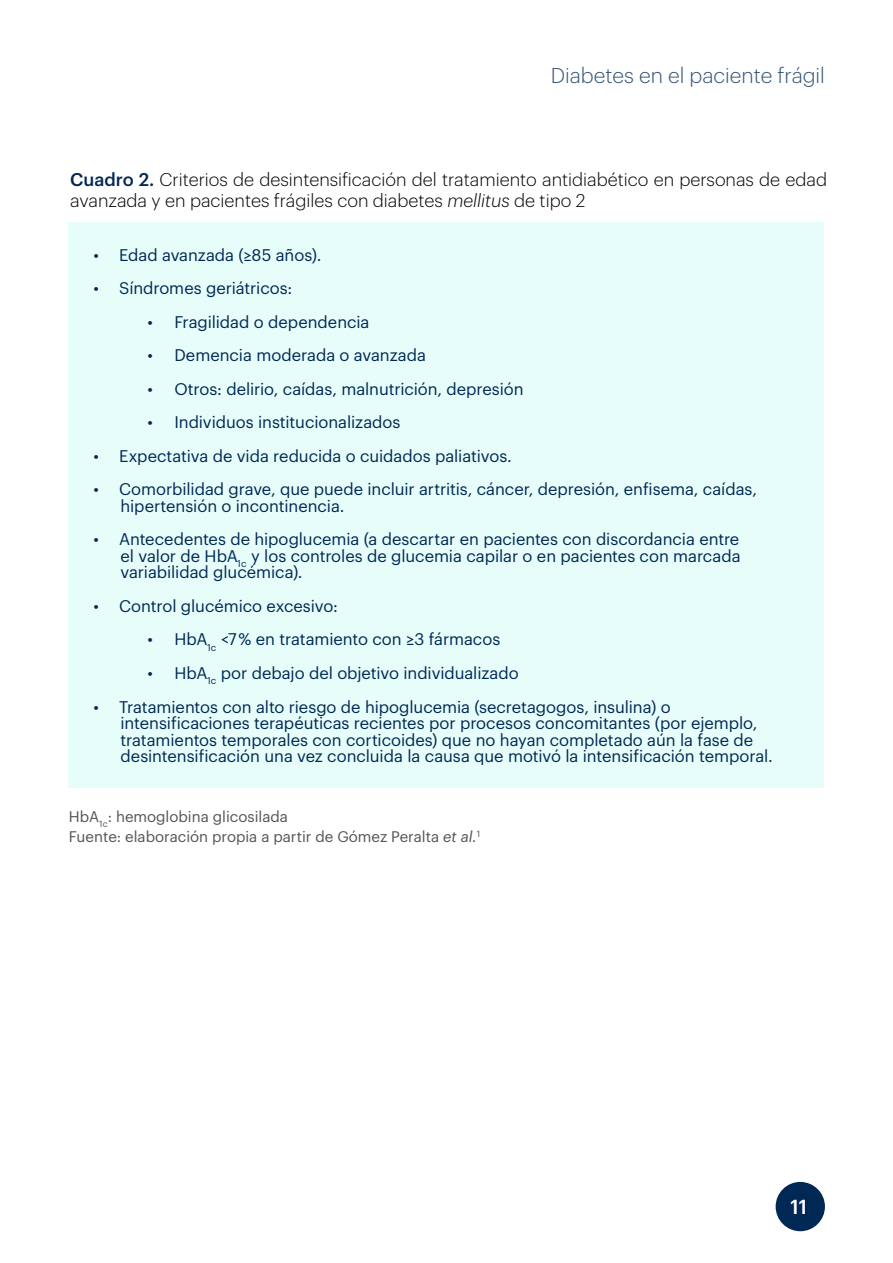
<style>
.page{position:relative;width:893px;height:1263px;background:#fff}
.page>*{position:absolute;margin:0;border:0;box-sizing:border-box;transform-origin:0 0}
.t1{font:300 21px "Graphik";color:#335377}
.t2{font:500 19.95px "Graphik";color:#fff}
.t3{font:300 18px/21.6px "Graphik";color:#000}
.t4{font:16.5px/16.5px "Graphik";letter-spacing:-.005em;color:#002855}
.t5{font:15px/20.2px "Graphik";color:#535353}
.s1{font-weight:500;color:#002855}
.s2{font-style:italic}
</style>
<div class="page">
<div style="left:776px;top:1182px;width:49px;height:49px;background:#002855;border-radius:50%"></div>
<div style="left:68px;top:222px;width:755px;height:565px;background:#e6fdf9"></div>
<p class="t1" style="left:551px;top:60px;width:276px">Diabetes en el paciente frágil</p>
<p class="t3" style="left:70px;top:167px;width:758px"><span class="s1">Cuadro 2.</span> Criterios de desintensificación del tratamiento antidiabético en personas de edad avanzada y en pacientes frágiles con diabetes <span class="s2">mellitus</span> de tipo 2</p>
<p class="t4" style="left:94px;top:245px;width:229px">• Edad avanzada (≥85 años).</p>
<p class="t4" style="left:94px;top:279px;width:200px">• Síndromes geriátricos:</p>
<p class="t4" style="left:147px;top:312px;width:224px">• Fragilidad o dependencia</p>
<p class="t4" style="left:147px;top:346px;width:280px">• Demencia moderada o avanzada</p>
<p class="t4" style="left:147px;top:379px;width:378px">• Otros: delirio, caídas, malnutrición, depresión</p>
<p class="t4" style="left:147px;top:413px;width:255px">• Individuos institucionalizados</p>
<p class="t4" style="left:94px;top:446px;width:420px">• Expectativa de vida reducida o cuidados paliativos.</p>
<p class="t4" style="left:121px;top:480px;width:638px;text-indent:-27px">• Comorbilidad grave, que puede incluir artritis, cáncer, depresión, enfisema, caídas, hipertensión o incontinencia.</p>
<p class="t4" style="left:121px;top:530px;width:622px;text-align:justify;text-indent:-27px">• Antecedentes de hipoglucemia (a descartar en pacientes con discordancia entre el valor de HbA<sub>1c</sub> y los controles de glucemia capilar o en pacientes con marcada variabilidad glucémica).</p>
<p class="t4" style="left:94px;top:596px;width:246px">• Control glucémico excesivo:</p>
<p class="t4" style="left:147px;top:630px;width:354px">• HbA<sub>1c</sub> &lt;7% en tratamiento con ≥3 fármacos</p>
<p class="t4" style="left:147px;top:663px;width:373px">• HbA<sub>1c</sub> por debajo del objetivo individualizado</p>
<p class="t4" style="left:121px;top:697px;width:654px;text-indent:-27px">• Tratamientos con alto riesgo de hipoglucemia (secretagogos, insulina) o intensificaciones terapéuticas recientes por procesos concomitantes (por ejemplo, tratamientos temporales con corticoides) que no hayan completado aún la fase de desintensificación una vez concluida la causa que motivó la intensificación temporal.</p>
<p class="t5" style="left:69px;top:805px;width:413px">HbA<sub>1c</sub>: hemoglobina glicosilada<br>Fuente: elaboración propia a partir de Gómez Peralta <span class="s2">et al.</span><sup>1</sup></p>
<p class="t2" style="left:790px;top:1191px;width:18px">11</p>
</div>
